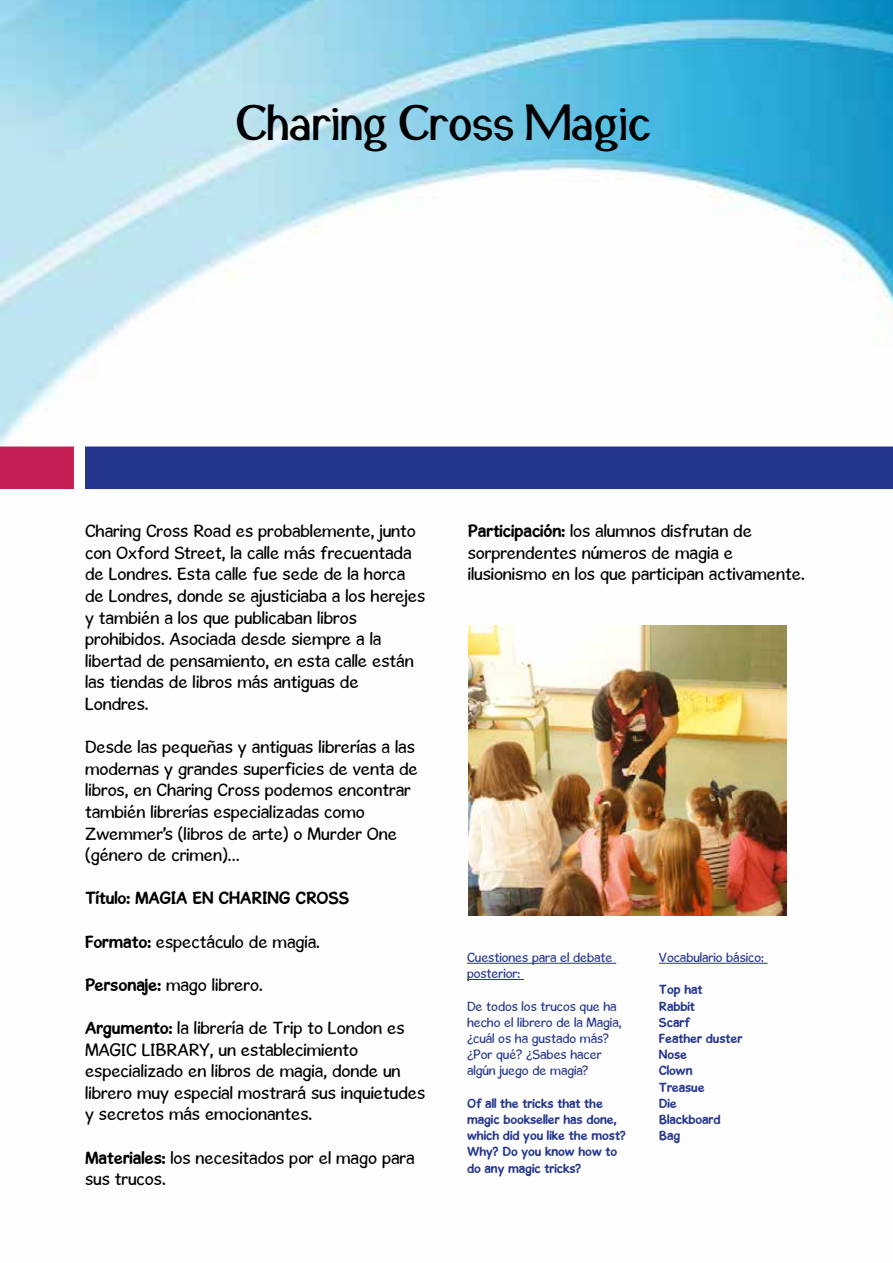
<style>
.page{position:relative;width:893px;height:1263px;background:#fff}
.page>*{position:absolute;margin:0;border:0;box-sizing:border-box;transform-origin:0 0}
.t1{font:48px "Snidane";color:#000}
.t2{font:18px/21.6px "Gosmick Sans";color:#000}
.t3{font:700 18px "Gosmick Sans";color:#000}
.t4{font:700 13.5px/16.2px "Gosmick Sans";color:#25368f}
.t5{font:13.5px/16.2px "Gosmick Sans";color:#25368f}
.s1{font-weight:700}
</style>
<div class="page">
<img style="left:0;top:0;width:893px;height:964px">
<div style="left:0;top:446px;width:74px;height:43px;background:#c61f54;border:2px solid #c61f54"></div>
<div style="left:85px;top:446px;width:808px;height:43px;background:#25368f"></div>
<hr style="left:467px;top:963px;width:149px;height:1px;background:#25368f">
<hr style="left:467px;top:979px;width:57px;height:1px;background:#25368f">
<hr style="left:659px;top:963px;width:108px;height:1px;background:#25368f">
<img style="left:468px;top:625px;width:318px;height:291px">
<h1 class="t1" style="left:237px;top:96px;width:417px">Charing Cross Magic</h1>
<p class="t2" style="left:85px;top:520px;width:342px">Charing Cross Road es probablemente, junto con Oxford Street, la calle más frecuentada de Londres. Esta calle fue sede de la horca de Londres, donde se ajusticiaba a los herejes y también a los que publicaban libros prohibidos. Asociada desde siempre a la libertad de pensamiento, en esta calle están las tiendas de libros más antiguas de Londres.</p>
<p class="t2" style="left:85px;top:736px;width:334px">Desde las pequeñas y antiguas librerías a las modernas y grandes superficies de venta de libros, en Charing Cross podemos encontrar también librerías especializadas como Zwemmer’s (libros de arte) o Murder One (género de crimen)…</p>
<p class="t3" style="left:85px;top:887px;width:266px">Título: MAGIA EN CHARING CROSS</p>
<p class="t2" style="left:85px;top:930px;width:236px"><span class="s1">Formato:</span> espectáculo de magia.</p>
<p class="t2" style="left:85px;top:974px;width:179px"><span class="s1">Personaje:</span> mago librero.</p>
<p class="t2" style="left:85px;top:1017px;width:342px"><span class="s1">Argumento:</span> la librería de Trip to London es MAGIC LIBRARY, un establecimiento especializado en libros de magia, donde un librero muy especial mostrará sus inquietudes y secretos más emocionantes.</p>
<p class="t2" style="left:85px;top:1146px;width:331px"><span class="s1">Materiales:</span> los necesitados por el mago para sus trucos.</p>
<p class="t2" style="left:468px;top:520px;width:338px"><span class="s1">Participación:</span> los alumnos disfrutan de sorprendentes números de magia e ilusionismo en los que participan activamente.</p>
<p class="t5" style="left:467px;top:949px;width:147px">Cuestiones para el debate posterior:</p>
<p class="t5" style="left:467px;top:998px;width:156px">De todos los trucos que ha hecho el librero de la Magia, ¿cuál os ha gustado más? ¿Por qué? ¿Sabes hacer algún juego de magia?</p>
<p class="t4" style="left:467px;top:1095px;width:160px">Of all the tricks that the magic bookseller has done, which did you like the most?<br>Why? Do you know how to do any magic tricks?</p>
<p class="t5" style="left:659px;top:949px;width:106px">Vocabulario básico:</p>
<p class="t4" style="left:659px;top:981px;width:85px">Top hat<br>Rabbit<br>Scarf<br>Feather duster<br>Nose<br>Clown<br>Treasue<br>Die<br>Blackboard<br>Bag</p>
</div>
